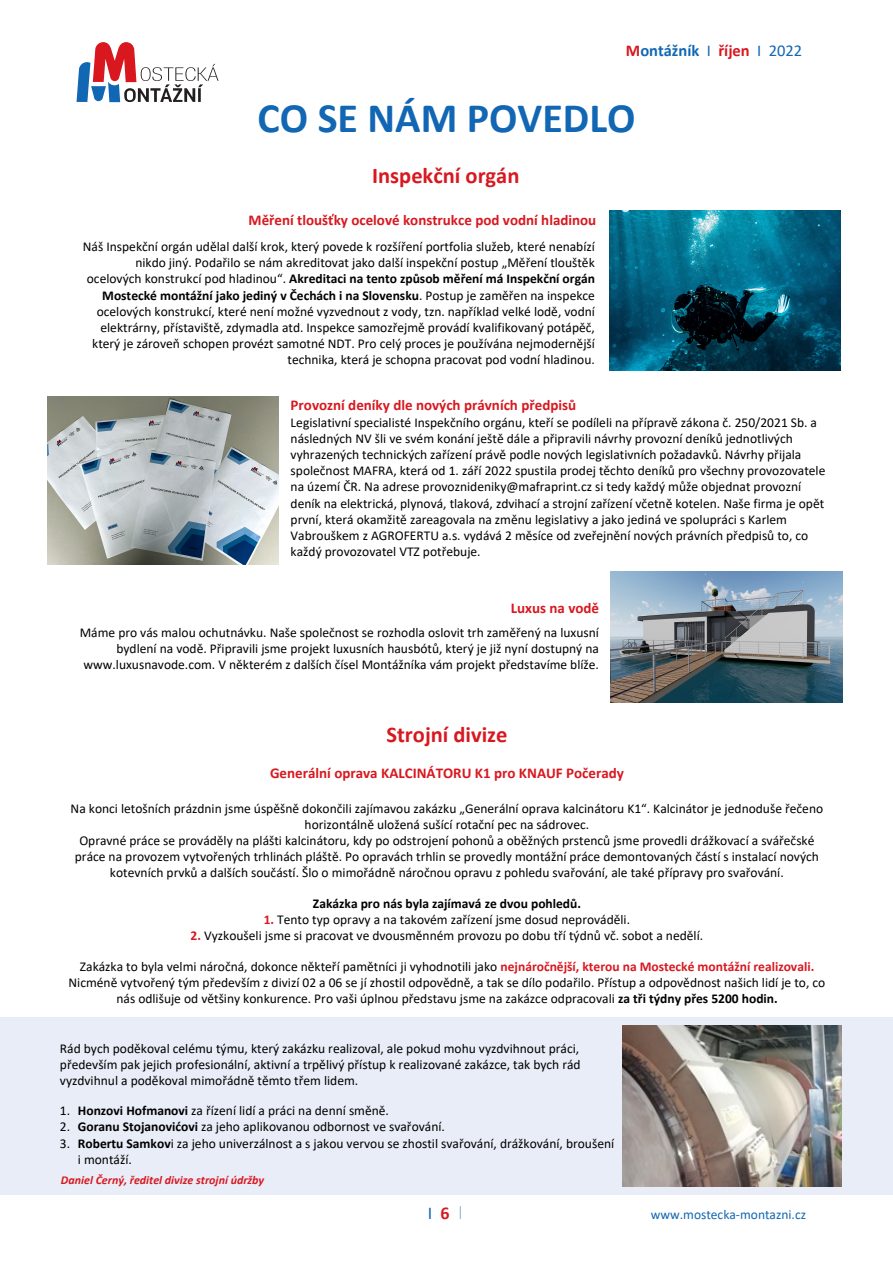
<style>
.page{position:relative;width:893px;height:1263px;background:#fff}
.page>*{position:absolute;margin:0;border:0;box-sizing:border-box;transform-origin:0 0}
.t1{font:700 42px "Calibri";color:#1167b3}
.t2{font:700 22.5px "Calibri";color:#d81820}
.t3{font:18px "Calibri";color:#1167b3}
.t4{font:700 16.5px "Calibri";color:#1167b3}
.t5{font:700 15px "Calibri";color:#d81820}
.t6{font:700 15px "Calibri";color:#d81820}
.t7{font:13.5px/16.2px "Calibri";color:#000;text-align:right}
.t8{font:700 13.5px "Calibri";color:#000}
.t9{font:13.5px "Calibri";color:#1167b3}
.t10{font:italic 700 12px "Calibri";color:#d81820}
.s1{color:#d8171f}
.s2{font-weight:400}
.s3{font-style:inherit}
.s4{font-weight:700}
.s5{font-weight:700;color:#d81820}
.s6{font-weight:700;color:#d8171f}
.s7{font-family:"Roboto";font-weight:100}
</style>
<div class="page">
<svg style="left:77px;top:42px;width:142px;height:60px"></svg>
<img style="left:610px;top:211px;width:230px;height:159px">
<img style="left:48px;top:396px;width:231px;height:169px">
<img style="left:610px;top:572px;width:233px;height:130px">
<div style="left:0;top:1017px;width:893px;height:178px;background:#e9edf7"></div>
<img style="left:622px;top:1025px;width:219px;height:161px">
<p class="t4" style="left:626px;top:39px;width:178px"><span class="s1">M</span>ontážník <span class="s2">I</span> <span class="s1">říjen</span> <span class="s2">I 2022</span></p>
<p class="t1" style="left:258px;top:88px;width:379px">CO SE NÁM POVEDL<span class="s3">O</span></p>
<h2 class="t2" style="left:372px;top:160px;width:149px">Inspekční orgán</h2>
<p class="t6" style="left:249px;top:210px;width:349px">Měření tloušťky ocelové konstrukce pod vodní hladinou</p>
<p class="t7" style="left:83px;top:238px;width:514px">Náš Inspekční orgán udělal další krok, který povede k rozšíření portfolia služeb, které nenabízí nikdo jiný. Podařilo se nám akreditovat jako další inspekční postup „Měření tlouštěk ocelových konstrukcí pod hladinou“. <span class="s4">Akreditaci na tento způsob měření má Inspekční orgán Mostecké montážní jako jediný v Čechách i na Slovensku</span>. Postup je zaměřen na inspekce ocelových konstrukcí, které není možné vyzvednout z vody, tzn. například velké lodě, vodní elektrárny, přístaviště, zdymadla atd. Inspekce samozřejmě provádí kvalifikovaný potápěč, který je zároveň schopen provézt samotné NDT. Pro celý proces je používána nejmodernější technika, která je schopna pracovat pod vodní hladinou.</p>
<p class="t5" style="left:291px;top:394px;width:287px">Provozní deníky dle nových právních předpisů</p>
<p class="t7" style="left:291px;top:414px;width:536px;text-align:left">Legislativní specialisté Inspekčního orgánu, kteří se podíleli na přípravě zákona č. 250/2021 Sb. a následných NV šli ve svém konání ještě dále a připravili návrhy provozní deníků jednotlivých vyhrazených technických zařízení právě podle nových legislativních požadavků. Návrhy přijala společnost MAFRA, která od 1. září 2022 spustila prodej těchto deníků pro všechny provozovatele na území ČR. Na adrese provoznideniky@mafraprint.cz si tedy každý může objednat provozní deník na elektrická, plynová, tlaková, zdvihací a strojní zařízení včetně kotelen. Naše firma je opět první, která okamžitě zareagovala na změnu legislativy a jako jediná ve spolupráci s Karlem Vabrouškem z AGROFERTU a.s. vydává 2 měsíce od zveřejnění nových právních předpisů to, co každý provozovatel VTZ potřebuje.</p>
<p class="t6" style="left:511px;top:597px;width:90px">Luxus na vodě</p>
<p class="t7" style="left:80px;top:624px;width:521px">Máme pro vás malou ochutnávku. Naše společnost se rozhodla oslovit trh zaměřený na luxusní bydlení na vodě. Připravili jsme projekt luxusních hausbótů, který je již nyní dostupný na www.luxusnavode.com. V některém z dalších čísel Montážníka vám projekt představíme blíže.</p>
<h2 class="t2" style="left:386px;top:718px;width:123px">Strojní divize</h2>
<p class="t5" style="left:270px;top:762px;width:355px">Generální oprava KALCINÁTORU K1 pro KNAUF Počerady</p>
<p class="t7" style="left:71px;top:800px;width:754px;text-align:center">Na konci letošních prázdnin jsme úspěšně dokončili zajímavou zakázku „Generální oprava kalcinátoru K1“. Kalcinátor je jednoduše řečeno horizontálně uložená sušící rotační pec na sádrovec.<br>Opravné práce se prováděly na plášti kalcinátoru, kdy po odstrojení pohonů a oběžných prstenců jsme provedli drážkovací a svářečské práce na provozem vytvořených trhlinách pláště. Po opravách trhlin se provedly montážní práce demontovaných částí s instalací nových kotevních prvků a dalších součástí. Šlo o mimořádně náročnou opravu z pohledu svařování, ale také přípravy pro svařování.</p>
<p class="t8" style="left:313px;top:894px;width:270px">Zakázka pro nás byla zajímavá ze dvou pohledů.</p>
<p class="t7" style="left:264px;top:911px;width:368px"><span class="s5">1.</span> Tento typ opravy a na takovém zařízení jsme dosud neprováděli.</p>
<p class="t7" style="left:191px;top:927px;width:514px"><span class="s5">2.</span> Vyzkoušeli jsme si pracovat ve dvousměnném provozu po dobu tří týdnů vč. sobot a nedělí.</p>
<p class="t7" style="left:69px;top:958px;width:758px;text-align:center">Zakázka to byla velmi náročná, dokonce někteří pamětníci ji vyhodnotili jako <span class="s5">nejnáročnější, kterou na Mostecké montážní realizovali.<br></span>Nicméně vytvořený tým především z divizí 02 a 06 se jí zhostil odpovědně, a tak se dílo podařilo. Přístup a odpovědnost našich lidí je to, co nás odlišuje od většiny konkurence. Pro vaši úplnou představu jsme na zakázce odpracovali <span class="s4">za tři týdny přes 5200 hodin.</span></p>
<p class="t7" style="left:60px;top:1040px;width:522px;text-align:justify">Rád bych poděkoval celému týmu, který zakázku realizoval, ale pokud mohu vyzdvihnout práci, především pak jejich profesionální, aktivní a trpělivý přístup k realizované zakázce, tak bych rád vyzdvihnul a poděkoval mimořádně těmto třem lidem.</p>
<p class="t7" style="left:60px;top:1102px;width:331px">1. <span class="s4">Honzovi Hofmanovi</span> za řízení lidí a práci na denní směně.</p>
<p class="t7" style="left:60px;top:1118px;width:386px">2. <span class="s4">Goranu Stojanovićovi</span> za jeho aplikovanou odbornost ve svařování.</p>
<p class="t7" style="left:78px;top:1134px;width:538px;text-align:left;text-indent:-18px">3. <span class="s4">Robertu Samkov</span>i za jeho univerzálnost a s jakou vervou se zhostil svařování, drážkování, broušení i montáží.</p>
<p class="t10" style="left:61px;top:1171px;width:205px">Daniel Černý, ředitel divize strojní údržby</p>
<h3 class="t3" style="left:428px;top:1201px;width:37px">I <span class="s6">6</span> <span class="s7">I</span></h3>
<p class="t9" style="left:651px;top:1205px;width:157px">www.mostecka-montazni.cz</p>
</div>
